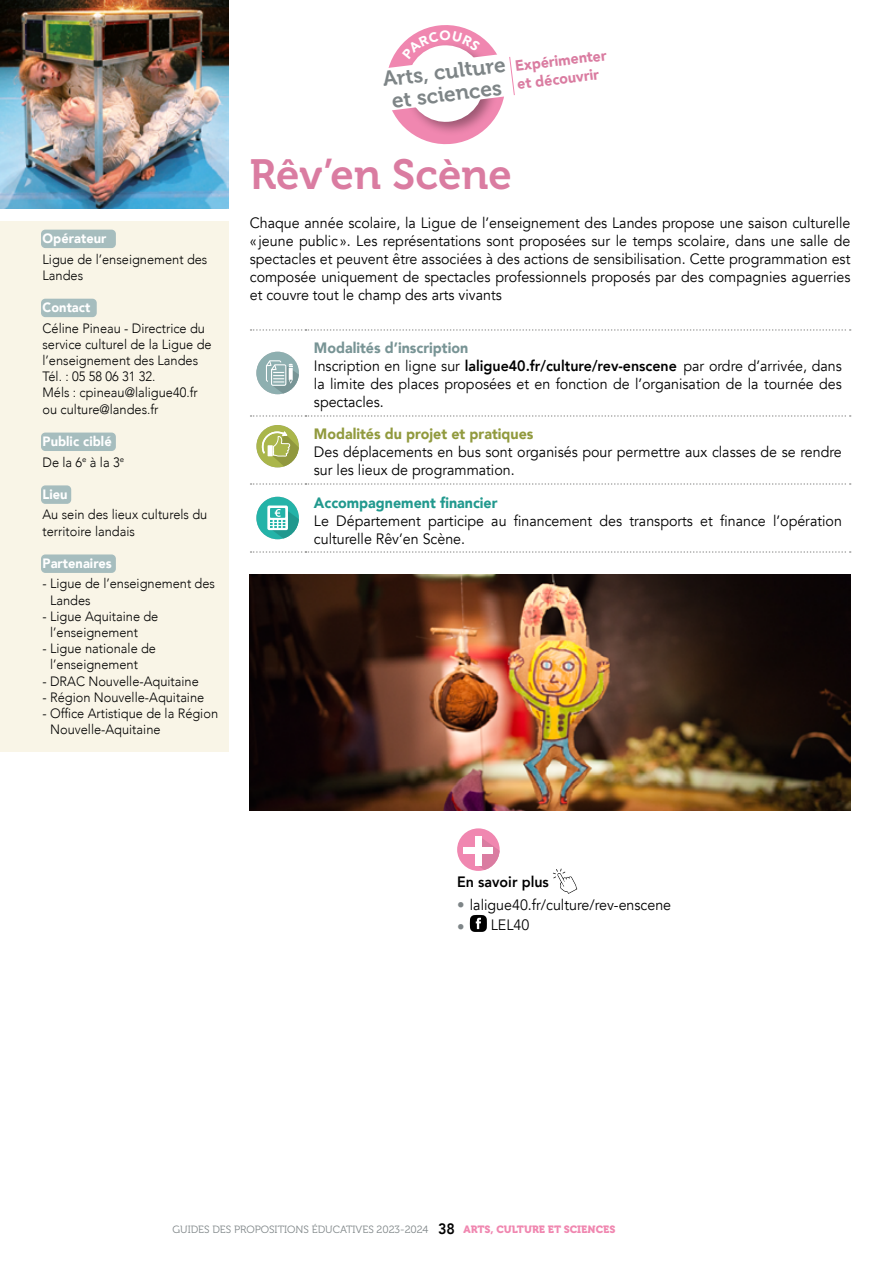
<style>
.page{position:relative;width:893px;height:1263px;background:#fff}
.page>*{position:absolute;margin:0;border:0;box-sizing:border-box;transform-origin:0 0}
.t1{font:42px "Museo 700";color:#da7ca1}
.t2{font:21px/22.5px "Museo 700";color:#7e8587;text-align:center}
.t3{font:15px/18px "Avenir";color:#000;scale:.95 1}
.t4{font:900 15px "Avenir";color:#919a3e;scale:.95 1}
.t5{font:900 15px/18px "Avenir";color:#da7ca1;scale:.95 1}
.t6{font:900 15px "Avenir";color:#21998e;scale:.95 1}
.t7{font:800 15px "Avenir";color:#000;scale:.95 1}
.t8{font:300 13.5px/16.2px "Avenir";color:#000;scale:.95 1}
.t9{font:900 13.5px/20.4px "Avenir";letter-spacing:.005em;color:#fff;scale:.95 1}
.t10{font:900 13.5px "Avenir";letter-spacing:.005em;color:#fff}
.t11{font:10.5px "Museo 300";color:#7e8587}
.t12{font:10.5px "Museo 900";color:#f087b0}
.s1{font-weight:300;color:#000}
.s2{font-weight:900;color:#789495}
.s3{font-weight:800}
.s4{color:#7e8587}
.s5{font-family:"Avenir";font-weight:800;font-size:15px;color:#000}
</style>
<div class="page">
<div style="left:0;top:221px;width:229px;height:530px;background:#f9f5e7"></div>
<div style="left:41px;top:230px;width:75px;height:18px;background:#a6bdbe;border-radius:4px"></div>
<div style="left:41px;top:299px;width:56px;height:18px;background:#a6bdbe;border-radius:4px"></div>
<div style="left:41px;top:433px;width:75px;height:18px;background:#a6bdbe;border-radius:4px"></div>
<div style="left:41px;top:485px;width:30px;height:19px;background:#a6bdbe;border-radius:4px"></div>
<div style="left:41px;top:554px;width:75px;height:19px;background:#a6bdbe;border-radius:4px"></div>
<svg style="left:457px;top:828px;width:43px;height:43px"></svg>
<div style="left:475px;top:836px;width:7px;height:29px;background:#fff"></div>
<div style="left:464px;top:847px;width:29px;height:7px;background:#fff"></div>
<svg style="left:553px;top:869px;width:24px;height:25px"></svg>
<svg style="left:470px;top:915px;width:17px;height:17px"></svg>
<svg style="left:251px;top:415px;width:600px;height:2px"></svg>
<svg style="left:251px;top:483px;width:600px;height:2px"></svg>
<svg style="left:251px;top:329px;width:600px;height:2px"></svg>
<svg style="left:251px;top:551px;width:600px;height:2px"></svg>
<svg style="left:256px;top:352px;width:43px;height:42px"></svg>
<div style="left:256px;top:425px;width:43px;height:42px;background:#aab64b;border-radius:50%"></div>
<svg style="left:262px;top:431px;width:37px;height:35px"></svg>
<div style="left:268px;top:445px;width:5px;height:11px;background:#fff"></div>
<svg style="left:256px;top:497px;width:43px;height:42px"></svg>
<img style="left:250px;top:574px;width:600px;height:237px">
<img style="left:0;top:0;width:229px;height:208px">
<svg style="left:388px;top:25px;width:127px;height:120px"></svg>
<p class="t9" style="left:43px;top:228px;width:69px">Opérateur</p>
<p class="t8" style="left:43px;top:251px;width:175px">Ligue de l’enseignement des<br>Landes</p>
<p class="t9" style="left:43px;top:297px;width:52px">Contact</p>
<p class="t8" style="left:43px;top:320px;width:180px">Céline Pineau - Directrice du service culturel de la Ligue de l’enseignement des Landes<br>Tél. : 05 58 06 31 32.<br>Méls : cpineau@laligue40.fr ou culture@landes.fr</p>
<p class="t9" style="left:43px;top:431px;width:87px">Public ciblé<br><span class="s1">De la 6</span><sup>e</sup> <span class="s1">à la 3</span><sup>e</sup></p>
<p class="t9" style="left:43px;top:484px;width:28px">Lieu</p>
<p class="t8" style="left:43px;top:507px;width:175px">Au sein des lieux culturels du territoire landais</p>
<p class="t9" style="left:43px;top:553px;width:74px">Partenaires</p>
<p class="t8" style="left:50px;top:576px;width:175px;text-indent:-8px">- Ligue de l’enseignement des<br>Landes</p>
<p class="t8" style="left:50px;top:608px;width:116px;text-indent:-8px">- Ligue Aquitaine de l’enseignement</p>
<p class="t8" style="left:50px;top:640px;width:113px;text-indent:-8px">- Ligue nationale de l’enseignement</p>
<p class="t8" style="left:43px;top:673px;width:166px">- DRAC Nouvelle-Aquitaine</p>
<p class="t8" style="left:43px;top:689px;width:172px">- Région Nouvelle-Aquitaine</p>
<p class="t8" style="left:50px;top:705px;width:178px;text-indent:-8px">- Office Artistique de la Région<br>Nouvelle-Aquitaine</p>
<p class="t10" style="left:439px;top:24px;width:13px">O</p>
<h2 class="t2" style="left:381px;top:68px;width:125px;rotate:-7deg">Arts, culture et sciences</h2>
<p class="t5" style="left:514px;top:57px;width:98px;rotate:-7deg">Expérimenter et découvrir</p>
<h1 class="t1" style="left:250px;top:151px;width:263px">Rêv’en Scène</h1>
<p class="t3" style="left:250px;top:214px;width:634px;text-align:justify">Chaque année scolaire, la Ligue de l’enseignement des Landes propose une saison culturelle « jeune public ». Les représentations sont proposées sur le temps scolaire, dans une salle de spectacles et peuvent être associées à des actions de sensibilisation. Cette programmation est composée uniquement de spectacles professionnels proposés par des compagnies aguerries et couvre tout le champ des arts vivants</p>
<p class="t3" style="left:314px;top:340px;width:557px"><span class="s2">Modalités d’inscription<br></span>Inscription en ligne sur <span class="s3">laligue40.fr/culture/rev-enscene</span> par ordre d’arrivée, dans la limite des places proposées et en fonction de l’organisation de la tournée des spectacles.</p>
<p class="t4" style="left:314px;top:421px;width:233px">Modalités du projet et pratiques</p>
<p class="t3" style="left:314px;top:444px;width:557px">Des déplacements en bus sont organisés pour permettre aux classes de se rendre sur les lieux de programmation.</p>
<p class="t6" style="left:314px;top:489px;width:195px">Accompagnement financier</p>
<p class="t3" style="left:314px;top:512px;width:557px">Le Département participe au financement des transports et finance l’opération culturelle Rêv’en Scène.</p>
<p class="t7" style="left:457px;top:870px;width:98px">En savoir plus</p>
<p class="t3" style="left:457px;top:896px;width:227px"><span class="s4">•</span> laligue40.fr/culture/rev-enscene</p>
<p class="t3" style="left:457px;top:916px;width:78px"><span class="s4">•</span> LEL40</p>
<p class="t11" style="left:173px;top:1223px;width:284px">GUIDES DES PROPOSITIONS ÉDUCATIVES 2023-2024 <span class="s5">38</span></p>
<p class="t12" style="left:463px;top:1223px;width:153px">ARTS, CULTURE ET SCIENCES</p>
</div>
